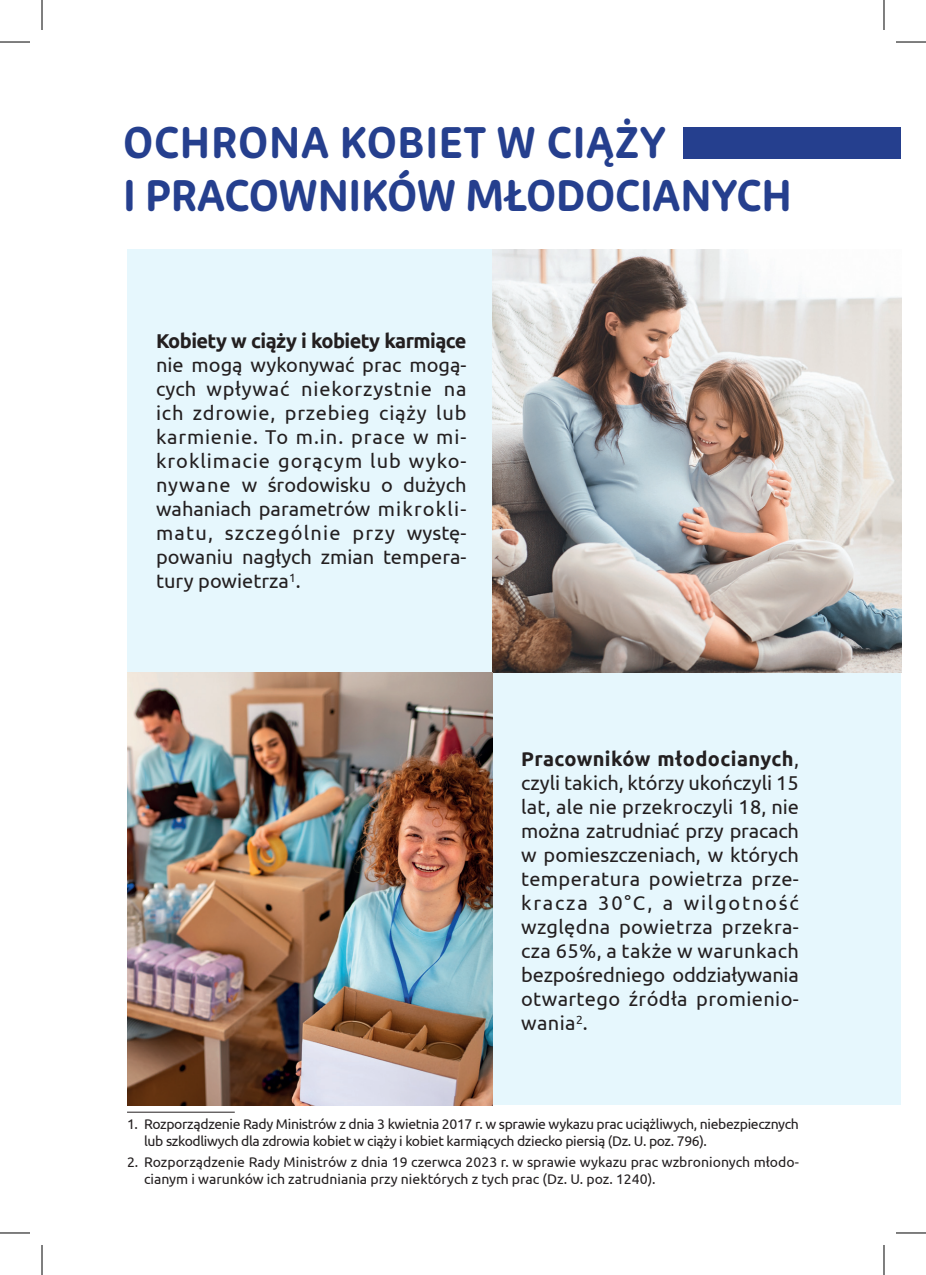
<style>
.page{position:relative;width:926px;height:1275px;background:#fff}
.page>*{position:absolute;margin:0;border:0;box-sizing:border-box;transform-origin:0 0}
.t1{font:700 44px/52.8px "New Zen";letter-spacing:-.02em;color:#253f8e}
.t2{font:20px/24px "Ubuntu";color:#231f20;text-align:justify}
.t3{font:700 20px "Ubuntu";letter-spacing:-.03em;color:#231f20}
.t4{font:14px/16.8px "Ubuntu";letter-spacing:-.025em;color:#231f20}
.t5{font:14px/16.8px "Ubuntu";color:#231f20}
.s1{font-weight:700}
</style>
<div class="page">
<div style="left:127px;top:249px;width:366px;height:423px;background:#e6f7fd"></div>
<div style="left:493px;top:672px;width:408px;height:433px;background:#e6f7fd"></div>
<img style="left:493px;top:249px;width:408px;height:423px">
<img style="left:127px;top:672px;width:366px;height:433px">
<div style="left:684px;top:127px;width:217px;height:31px;background:#253f8e"></div>
<hr style="left:127px;top:1111px;width:108px;height:1px;background:#231f20">
<hr style="left:0;top:42px;width:30px;height:1px;background:#000">
<hr style="left:896px;top:42px;width:30px;height:1px;background:#000">
<hr style="left:0;top:1232px;width:30px;height:1px;background:#000">
<hr style="left:896px;top:1232px;width:30px;height:1px;background:#000">
<hr style="left:42px;top:0;width:1px;height:30px;background:#000">
<hr style="left:42px;top:1245px;width:1px;height:30px;background:#000">
<hr style="left:884px;top:0;width:1px;height:30px;background:#000">
<hr style="left:884px;top:1245px;width:1px;height:30px;background:#000">
<h1 class="t1" style="left:123px;top:117px;width:671px">OCHRONA KOBIET W CIĄŻY<br>I PRACOWNIKÓW MŁODOCIANYCH</h1>
<p class="t3" style="left:156px;top:328px;width:312px">Kobiety w ciąży i kobiety karmiące</p>
<p class="t2" style="left:156px;top:352px;width:312px">nie mogą wykonywać prac mogą&shy;cych wpływać niekorzystnie na ich zdrowie, przebieg ciąży lub karmienie. To m.in. prace w mi&shy;kroklimacie gorącym lub wyko&shy;nywane w środowisku o dużych wahaniach parametrów mikrokli&shy;matu, szczególnie przy wystę&shy;powaniu nagłych zmian tempera&shy;tury powietrza<sup>1</sup>.</p>
<p class="t2" style="left:521px;top:746px;width:279px"><span class="s1">Pracowników młodocianych</span>, czyli takich, którzy ukończyli 15 lat, ale nie przekroczyli 18, nie można zatrudniać przy pracach w pomieszczeniach, w których temperatura powietrza prze&shy;kracza 30°C, a wilgotność względna powietrza przekra&shy;cza 65%, a także w warunkach bezpośredniego oddziaływania otwartego źródła promienio&shy;wania<sup>2</sup>.</p>
<p class="t4" style="left:144px;top:1115px;width:656px;text-indent:-17px">1. Rozporządzenie Rady Ministrów z dnia 3 kwietnia 2017 r. w sprawie wykazu prac uciążliwych, niebezpiecznych lub szkodliwych dla zdrowia kobiet w ciąży i kobiet karmiących dziecko piersią (Dz. U. poz. 796).</p>
<p class="t5" style="left:144px;top:1153px;width:656px;text-indent:-17px">2. Rozporządzenie Rady Ministrów z dnia 19 czerwca 2023 r. w sprawie wykazu prac wzbronionych młodo&shy;cianym i warunków ich zatrudniania przy niektórych z tych prac (Dz. U. poz. 1240).</p>
</div>
